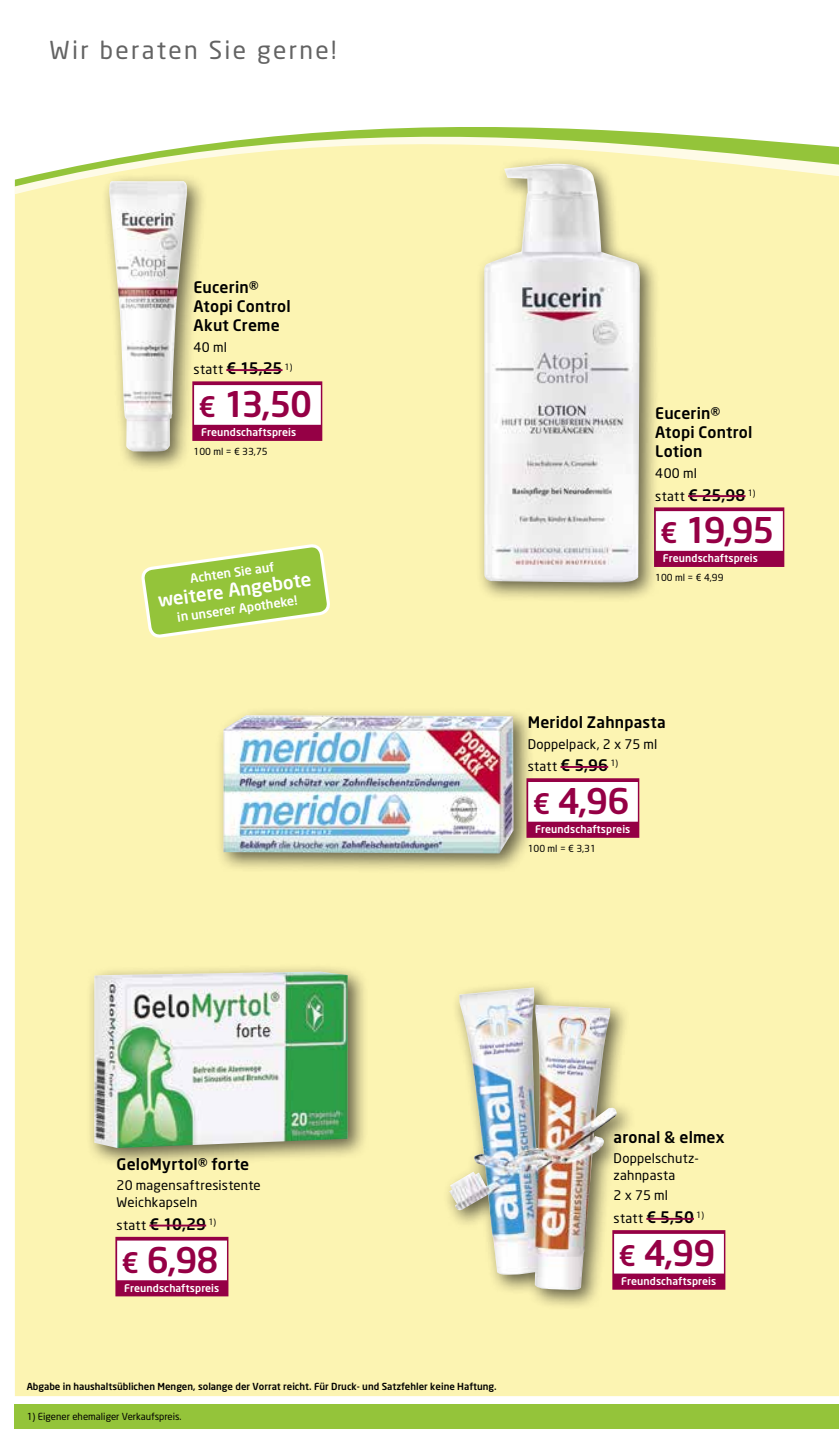
<style>
.page{position:relative;width:839px;height:1444px;background:#fff}
.page>*{position:absolute;margin:0;border:0;box-sizing:border-box;transform-origin:0 0}
.t1{font:500 35px "Neo Sans";letter-spacing:-.035em;color:#950045}
.t2{font:24.5px "Neo Sans";letter-spacing:.095em;color:#636363}
.t3{font:500 18.38px "Neo Sans";color:#fff}
.t4{font:500 15.75px/19.2px "Neo Sans";letter-spacing:.01em;color:#000}
.t5{font:13.12px/22.8px "Neo Sans";letter-spacing:.015em;color:#000}
.t6{font:500 12.42px "Neo Sans";color:#fff}
.t7{font:500 10.5px "Neo Sans";letter-spacing:.01em;color:#fff}
.t8{font:500 9.62px "Neo Sans";color:#000}
.t9{font:9.62px "Neo Sans";color:#000}
.s1{font-weight:400;font-size:13.12px}
.s2{font-size:28px}
.s3{font-weight:500;font-size:15.75px}
</style>
<div class="page">
<div style="left:15px;top:1404px;width:823px;height:25px;background:#94c43a"></div>
<div style="left:15px;top:229px;width:823px;height:1167px;background:#fcf4b2"></div>
<svg style="left:15px;top:127px;width:823px;height:99px;fill:#fcf4b2"></svg>
<div style="left:101px;top:173px;width:107px;height:300px;background:#000;opacity:.6"></div>
<img style="left:109px;top:181px;width:78px;height:270px">
<div style="left:192px;top:381px;width:130px;height:60px;background:#950045"></div>
<div style="left:194px;top:385px;width:127px;height:40px;background:#fff"></div>
<hr style="left:226px;top:369px;width:56px;height:2px;background:#950045">
<div style="left:215px;top:707px;width:319px;height:167px;background:#000;opacity:.6"></div>
<img style="left:223px;top:715px;width:290px;height:138px">
<div style="left:526px;top:778px;width:113px;height:60px;background:#950045"></div>
<div style="left:528px;top:782px;width:109px;height:39px;background:#fff"></div>
<hr style="left:560px;top:766px;width:48px;height:2px;background:#950045">
<div style="left:442px;top:979px;width:194px;height:331px;background:#000;opacity:.6"></div>
<img style="left:449px;top:987px;width:167px;height:303px">
<div style="left:612px;top:1230px;width:113px;height:59px;background:#950045"></div>
<div style="left:614px;top:1233px;width:109px;height:40px;background:#fff"></div>
<hr style="left:646px;top:1218px;width:47px;height:1px;background:#950045">
<div style="left:115px;top:1236px;width:113px;height:60px;background:#950045"></div>
<div style="left:117px;top:1240px;width:110px;height:40px;background:#fff"></div>
<hr style="left:149px;top:1224px;width:57px;height:2px;background:#950045">
<div style="left:86px;top:963px;width:282px;height:205px;background:#000;opacity:.6"></div>
<img style="left:94px;top:971px;width:254px;height:177px">
<div style="left:654px;top:507px;width:130px;height:60px;background:#950045"></div>
<div style="left:655px;top:511px;width:127px;height:40px;background:#fff"></div>
<hr style="left:688px;top:495px;width:57px;height:2px;background:#950045">
<div style="left:476px;top:155px;width:184px;height:448px;background:#000;opacity:.6"></div>
<img style="left:484px;top:164px;width:155px;height:419px">
<svg style="left:142px;top:544px;width:187px;height:93px;background:#b7d569"></svg>
<h2 class="t2" style="left:50px;top:35px;width:288px">Wir beraten Sie gerne!</h2>
<p class="t4" style="left:193px;top:277px;width:99px">Eucerin®<br>Atopi Control<br>Akut Creme</p>
<p class="t5" style="left:193px;top:335px;width:35px">40 ml</p>
<p class="t4" style="left:193px;top:359px;width:100px"><span class="s1">statt</span> € 15,25 <sup>1)</sup></p>
<h1 class="t1" style="left:198px;top:382px;width:115px"><span class="s2">€</span> 13,50</h1>
<p class="t7" style="left:201px;top:426px;width:97px">Freundschaftspreis</p>
<p class="t9" style="left:193px;top:445px;width:76px">100 ml = € 33,75</p>
<p class="t4" style="left:655px;top:403px;width:99px">Eucerin®<br>Atopi Control<br>Lotion</p>
<p class="t5" style="left:655px;top:461px;width:43px">400 ml</p>
<p class="t4" style="left:655px;top:485px;width:102px"><span class="s1">statt</span> € 25,98 <sup>1)</sup></p>
<h1 class="t1" style="left:660px;top:508px;width:116px"><span class="s2">€</span> 19,95</h1>
<p class="t7" style="left:662px;top:552px;width:97px">Freundschaftspreis</p>
<p class="t6" style="left:189px;top:571px;width:86px;rotate:-8deg">Achten Sie auf</p>
<p class="t9" style="left:655px;top:571px;width:70px">100 ml = € 4,99</p>
<p class="t3" style="left:156px;top:589px;width:156px;rotate:-8deg">weitere Angebote</p>
<p class="t6" style="left:176px;top:609px;width:123px;rotate:-8deg">in unserer Apotheke!</p>
<p class="t4" style="left:527px;top:712px;width:140px">Meridol Zahnpasta</p>
<p class="t5" style="left:527px;top:732px;width:131px">Doppelpack, 2 x 75 ml statt <span class="s3">€ 5,96</span> <sup>1)</sup></p>
<h1 class="t1" style="left:532px;top:779px;width:98px"><span class="s2">€</span> 4,96</h1>
<p class="t7" style="left:535px;top:822px;width:97px">Freundschaftspreis</p>
<p class="t9" style="left:527px;top:842px;width:70px">100 ml = € 3,31</p>
<p class="t4" style="left:117px;top:1154px;width:134px">GeloMyrtol® forte</p>
<p class="t5" style="left:117px;top:1177px;width:146px;line-height:16.6px">20 magensaftresistente<br>Weichkapseln</p>
<p class="t4" style="left:117px;top:1214px;width:101px"><span class="s1">statt</span> € 10,29 <sup>1)</sup></p>
<h1 class="t1" style="left:122px;top:1237px;width:98px"><span class="s2">€</span> 6,98</h1>
<p class="t7" style="left:124px;top:1281px;width:97px">Freundschaftspreis</p>
<p class="t8" style="left:27px;top:1380px;width:471px">Abgabe in haushaltsüblichen Mengen, solange der Vorrat reicht. Für Druck- und Satzfehler keine Haftung.</p>
<p class="t9" style="left:27px;top:1411px;width:156px">1) Eigener ehemaliger Verkaufspreis.</p>
<p class="t4" style="left:613px;top:1127px;width:113px">aronal &amp; elmex</p>
<p class="t5" style="left:613px;top:1150px;width:87px;line-height:16.6px">Doppelschutz&shy;zahnpasta</p>
<p class="t5" style="left:613px;top:1184px;width:92px">2 x 75 ml<br>statt <span class="s3">€ 5,50</span> <sup>1)</sup></p>
<h1 class="t1" style="left:618px;top:1231px;width:98px"><span class="s2">€</span> 4,99</h1>
<p class="t7" style="left:621px;top:1274px;width:97px">Freundschaftspreis</p>
</div>
